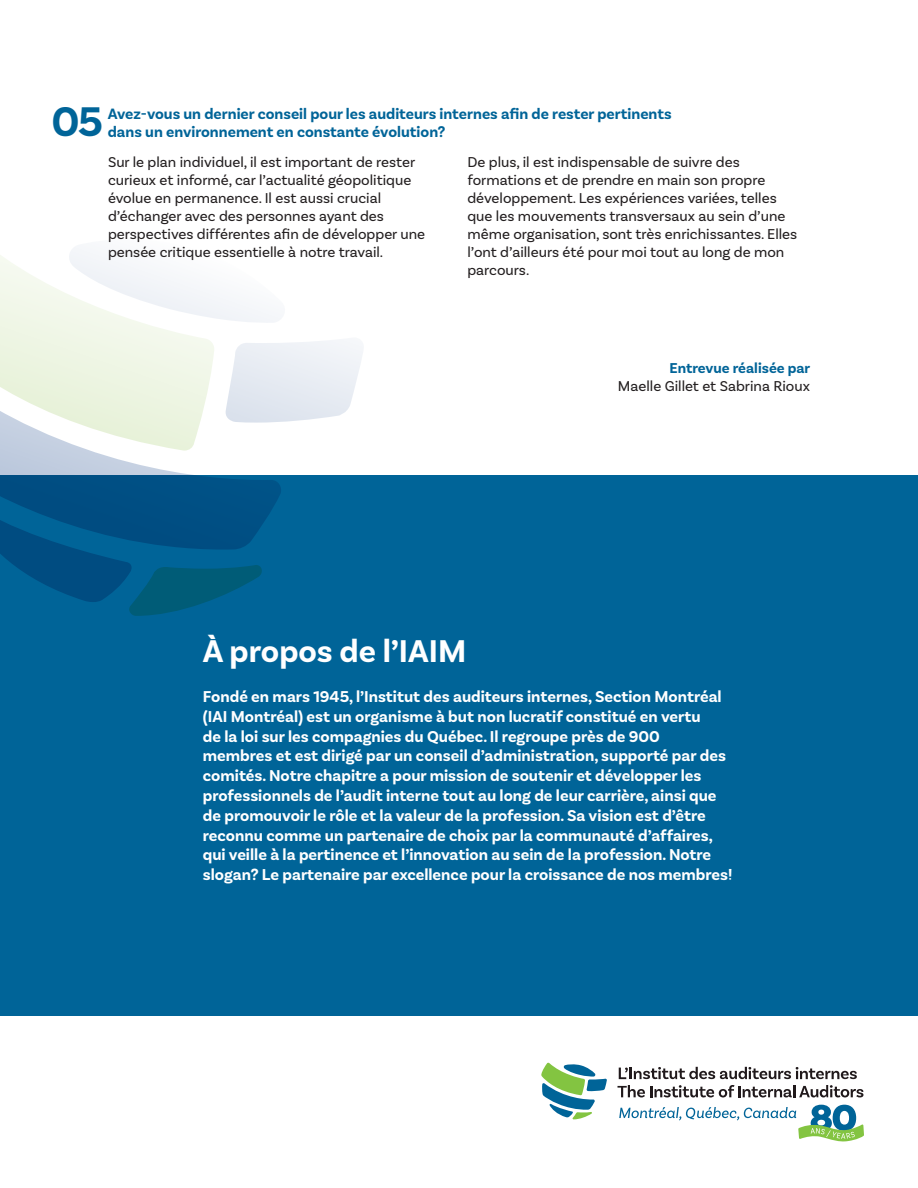
<style>
.page{position:relative;width:918px;height:1188px;background:#fff}
.page>*{position:absolute;margin:0;border:0;box-sizing:border-box;transform-origin:0 0}
.t1{font:700 43.5px "Basic Sans";color:#006498}
.t2{font:700 33px "Basic Sans";color:#fff}
.t3{font:700 16.5px/19.8px "Basic Sans";color:#fff}
.t4{font:700 15.75px/18px "Basic Sans";color:#006498}
.t5{font:15px/18px "Basic Sans";color:#231f20}
.t6{font:700 15px "Basic Sans";color:#006498}
</style>
<div class="page">
<div style="left:0;top:475px;width:918px;height:540px;background:#006498"></div>
<svg style="left:0;top:550px;width:262px;height:66px"></svg>
<svg style="left:233px;top:340px;width:130px;height:82px"></svg>
<div style="left:215px;top:296px;width:66px;height:27px;background:#f4f6f9"></div>
<svg style="left:0;top:247px;width:215px;height:121px"></svg>
<svg style="left:0;top:368px;width:283px;height:182px"></svg>
<svg style="left:541px;top:1063px;width:66px;height:56px"></svg>
<svg style="left:618px;top:1085px;width:245px;height:12px"></svg>
<svg style="left:619px;top:1067px;width:238px;height:12px"></svg>
<svg style="left:619px;top:1105px;width:245px;height:37px"></svg>
<h1 class="t1" style="left:52px;top:96px;width:53px">05</h1>
<p class="t4" style="left:108px;top:105px;width:565px">Avez-vous un dernier conseil pour les auditeurs internes afin de rester pertinents dans un environnement en constante évolution?</p>
<p class="t5" style="left:108px;top:153px;width:319px">Sur le plan individuel, il est important de rester curieux et informé, car l’actualité géopolitique évolue en permanence. Il est aussi crucial d’échanger avec des personnes ayant des perspectives différentes afin de développer une pensée critique essentielle à notre travail.</p>
<p class="t5" style="left:467px;top:153px;width:331px">De plus, il est indispensable de suivre des formations et de prendre en main son propre développement. Les expériences variées, telles que les mouvements transversaux au sein d’une même organisation, sont très enrichissantes. Elles l’ont d’ailleurs été pour moi tout au long de mon parcours.</p>
<p class="t6" style="left:669px;top:359px;width:142px">Entrevue réalisée par</p>
<p class="t5" style="left:618px;top:377px;width:194px">Maelle Gillet et Sabrina Rioux</p>
<h2 class="t2" style="left:203px;top:631px;width:265px">À propos de l’IAIM</h2>
<p class="t3" style="left:203px;top:687px;width:531px">Fondé en mars 1945, l’Institut des auditeurs internes, Section Montréal (IAI Montréal) est un organisme à but non lucratif constitué en vertu<br>de la loi sur les compagnies du Québec. Il regroupe près de 900 membres et est dirigé par un conseil d’administration, supporté par des comités. Notre chapitre a pour mission de soutenir et développer les professionnels de l’audit interne tout au long de leur carrière, ainsi que de promouvoir le rôle et la valeur de la profession. Sa vision est d’être reconnu comme un partenaire de choix par la communauté d’affaires, qui veille à la pertinence et l’innovation au sein de la profession. Notre slogan? Le partenaire par excellence pour la croissance de nos membres!</p>
</div>
